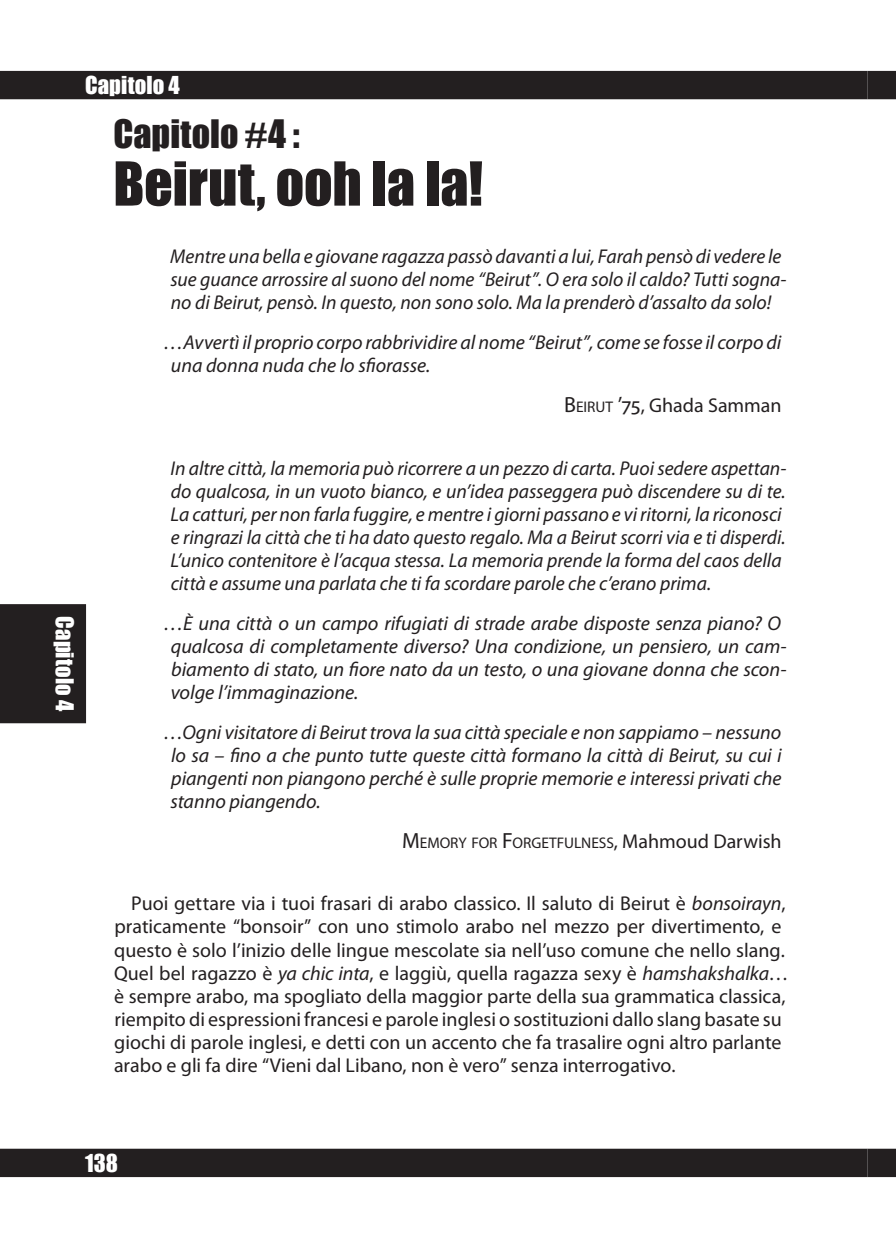
<style>
.page{position:relative;width:896px;height:1248px;background:#fff}
.page>*{position:absolute;margin:0;border:0;box-sizing:border-box;transform-origin:0 0}
.t1{font:56px "Impact";color:#231f20}
.t2{font:36px "Impact";color:#231f20}
.t3{font:22.6px "Impact";letter-spacing:.005em;color:#fff}
.t4{font:italic 20px/23px "Myriad Pro";color:#231f20}
.t5{font:20px/23px "Myriad Pro";color:#231f20}
.t6{font:15.4px "Myriad Pro";color:#231f20}
.s1{font-size:22px}
.s2{font-size:15.4px}
.s3{font-size:20px}
.s4{font-style:italic}
</style>
<div class="page">
<div style="left:0;top:604px;width:86px;height:119px;background:#231f20"></div>
<div style="left:0;top:71px;width:896px;height:28px;background:#231f20"></div>
<div style="left:0;top:1148px;width:896px;height:28px;background:#231f20"></div>
<p class="t3" style="left:85px;top:68px;width:96px">Capitolo 4</p>
<h2 class="t2" style="left:113px;top:105px;width:188px">Capitolo #4 :</h2>
<h1 class="t1" style="left:113px;top:140px;width:371px">Beirut, ooh la la!</h1>
<p class="t4" style="left:170px;top:244px;width:618px">Mentre una bella e giovane ragazza passò davanti a lui, Farah pensò di vedere le sue guance arrossire al suono del nome “Beirut”. O era solo il caldo? Tutti sogna&shy;no di Beirut, pensò. In questo, non sono solo. Ma la prenderò d’assalto da solo!</p>
<p class="t4" style="left:171px;top:330px;width:612px;text-indent:-8px">…Avvertì il proprio corpo rabbrividire al nome “Beirut”, come se fosse il corpo di una donna nuda che lo sfiorasse.</p>
<p class="t5" style="left:564px;top:393px;width:219px"><span class="s1">B</span> <span class="s2">EIRUT</span> <span class="s1">’75</span>, Ghada Samman</p>
<p class="t3" style="left:82px;top:616px;width:96px;rotate:90deg">Capitolo 4</p>
<p class="t4" style="left:170px;top:456px;width:617px">In altre città, la memoria può ricorrere a un pezzo di carta. Puoi sedere aspettan&shy;do qualcosa, in un vuoto bianco, e un’idea passeggera può discendere su di te.<br>La catturi, per non farla fuggire, e mentre i giorni passano e vi ritorni, la riconosci e ringrazi la città che ti ha dato questo regalo. Ma a Beirut scorri via e ti disperdi.<br>L’unico contenitore è l’acqua stessa. La memoria prende la forma del caos della città e assume una parlata che ti fa scordare parole che c’erano prima.</p>
<p class="t4" style="left:171px;top:611px;width:617px;text-indent:-7px">…È una città o un campo rifugiati di strade arabe disposte senza piano? O qualcosa di completamente diverso? Una condizione, un pensiero, un cam&shy;biamento di stato, un fiore nato da un testo, o una giovane donna che scon&shy;volge l’immaginazione.</p>
<p class="t4" style="left:170px;top:720px;width:613px;text-align:justify;text-indent:-7px">…Ogni visitatore di Beirut trova la sua città speciale e non sappiamo – nessuno lo sa – fino a che punto tutte queste città formano la città di Beirut, su cui i piangenti non piangono perché è sulle proprie memorie e interessi privati che stanno piangendo.</p>
<p class="t6" style="left:402px;top:833px;width:381px"><span class="s1">M</span> EMORY FOR <span class="s1">F</span>ORGETFULNESS<span class="s3">, Mahmoud Darwish</span></p>
<p class="t5" style="left:114px;top:891px;width:676px;text-indent:17px">Puoi gettare via i tuoi frasari di arabo classico. Il saluto di Beirut è <span class="s4">bonsoirayn</span>, praticamente “bonsoir” con uno stimolo arabo nel mezzo per divertimento, e questo è solo l’inizio delle lingue mescolate sia nell’uso comune che nello slang.<br>Quel bel ragazzo è <span class="s4">ya chic inta</span>, e laggiù, quella ragazza sexy è <span class="s4">hamshakshalka</span>… è sempre arabo, ma spogliato della maggior parte della sua grammatica classica, riempito di espressioni francesi e parole inglesi o sostituzioni dallo slang basate su giochi di parole inglesi, e detti con un accento che fa trasalire ogni altro parlante arabo e gli fa dire “Vieni dal Libano, non è vero” senza interrogativo.</p>
<p class="t3" style="left:85px;top:1145px;width:34px">138</p>
</div>
